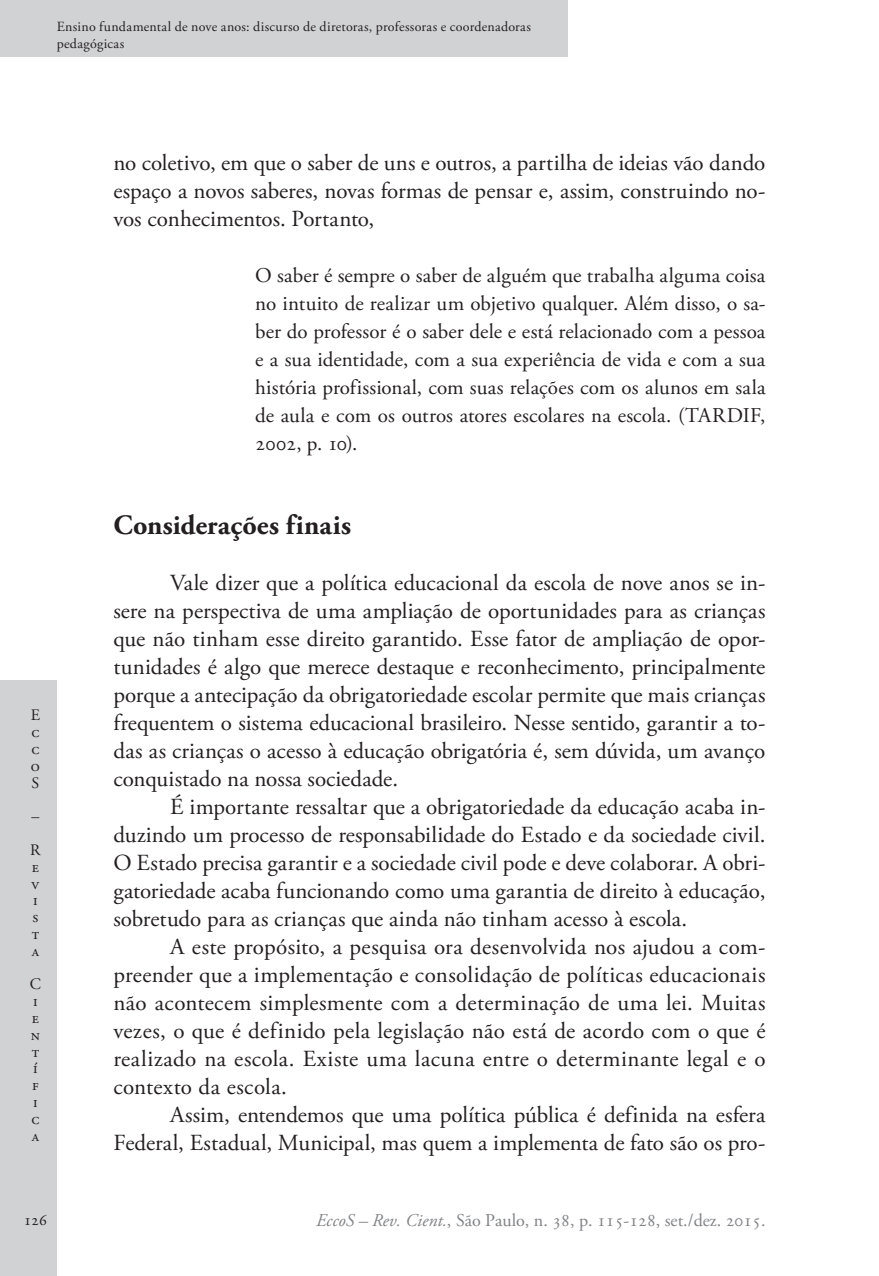
<style>
.page{position:relative;width:879px;height:1276px;background:#fff}
.page>*{position:absolute;margin:0;border:0;box-sizing:border-box;transform-origin:0 0}
.Ec_SubTitulo{font:700 28px "Adobe Garamond Pro";letter-spacing:.01em;color:#231f20}
.Ec_Normal{font:23px/28px "Adobe Garamond Pro";color:#231f20;text-align:justify}
.Ec_Normal_-_citação{font:21px/28px "Adobe Garamond Pro";letter-spacing:.005em;color:#231f20;text-align:justify}
.t1{font:18px "Adobe Garamond Pro";color:#808285}
.t2{font:16px/16.8px "Adobe Garamond Pro";color:#231f20;text-align:justify}
.t3{font:14px/16.8px "Adobe Garamond Pro";letter-spacing:.015em;color:#231f20}
.s1{font-style:italic}
</style>
<div class="page">
<div style="left:0;top:680px;width:57px;height:596px;background:#d1d2d4"></div>
<div style="left:0;top:0;width:567px;height:57px;background:#d1d2d4"></div>
<p class="t3" style="left:57px;top:18px;width:476px">Ensino fundamental de nove anos: discurso de diretoras, professoras e coordenadoras pedagógicas</p>
<p class="t2" style="left:31px;top:707px;width:11px">E c c o S</p>
<p class="t2" style="left:30px;top:800px;width:12px;line-height:33.6px">–<br>R</p>
<p class="t2" style="left:32px;top:859px;width:9px">e v i s t a</p>
<p class="t2" style="left:30px;top:976px;width:13px;text-align:left">C i e n t í f i c a</p>
<p class="Ec_Normal" style="left:113px;top:150px;width:653px">no coletivo, em que o saber de uns e outros, a partilha de ideias vão dando espaço a novos saberes, novas formas de pensar e, assim, construindo no&shy;vos conhecimentos. Portanto,</p>
<p class="Ec_Normal_-_citação" style="left:255px;top:262px;width:512px">O saber é sempre o saber de alguém que trabalha alguma coisa no intuito de realizar um objetivo qualquer. Além disso, o sa&shy;ber do professor é o saber dele e está relacionado com a pessoa e a sua identidade, com a sua experiência de vida e com a sua história profissional, com suas relações com os alunos em sala de aula e com os outros atores escolares na escola. (TARDIF, 2002, p. 10).</p>
<p class="Ec_SubTitulo" style="left:113px;top:509px;width:239px">Considerações finais</p>
<p class="Ec_Normal" style="left:113px;top:570px;width:653px;text-indent:57px">Vale dizer que a política educacional da escola de nove anos se in&shy;sere na perspectiva de uma ampliação de oportunidades para as crianças que não tinham esse direito garantido. Esse fator de ampliação de opor&shy;tunidades é algo que merece destaque e reconhecimento, principalmente porque a antecipação da obrigatoriedade escolar permite que mais crianças frequentem o sistema educacional brasileiro. Nesse sentido, garantir a to&shy;das as crianças o acesso à educação obrigatória é, sem dúvida, um avanço conquistado na nossa sociedade.</p>
<p class="Ec_Normal" style="left:113px;top:794px;width:653px;text-indent:57px">É importante ressaltar que a obrigatoriedade da educação acaba in&shy;duzindo um processo de responsabilidade do Estado e da sociedade civil.<br>O Estado precisa garantir e a sociedade civil pode e deve colaborar. A obri&shy;gatoriedade acaba funcionando como uma garantia de direito à educação, sobretudo para as crianças que ainda não tinham acesso à escola.</p>
<p class="Ec_Normal" style="left:113px;top:934px;width:653px;text-indent:57px">A este propósito, a pesquisa ora desenvolvida nos ajudou a com&shy;preender que a implementação e consolidação de políticas educacionais não acontecem simplesmente com a determinação de uma lei. Muitas vezes, o que é definido pela legislação não está de acordo com o que é realizado na escola. Existe uma lacuna entre o determinante legal e o contexto da escola.</p>
<p class="Ec_Normal" style="left:113px;top:1102px;width:653px;text-align:right">Assim, entendemos que uma política pública é definida na esfera<br>Federal, Estadual, Municipal, mas quem a implementa de fato são os pro-</p>
<p class="t2" style="left:24px;top:1212px;width:25px">126</p>
<p class="t1" style="left:316px;top:1209px;width:451px"><span class="s1">EccoS – Rev. Cient.</span>, São Paulo, n. 38, p. 115-128, set./dez. 2015.</p>
</div>
